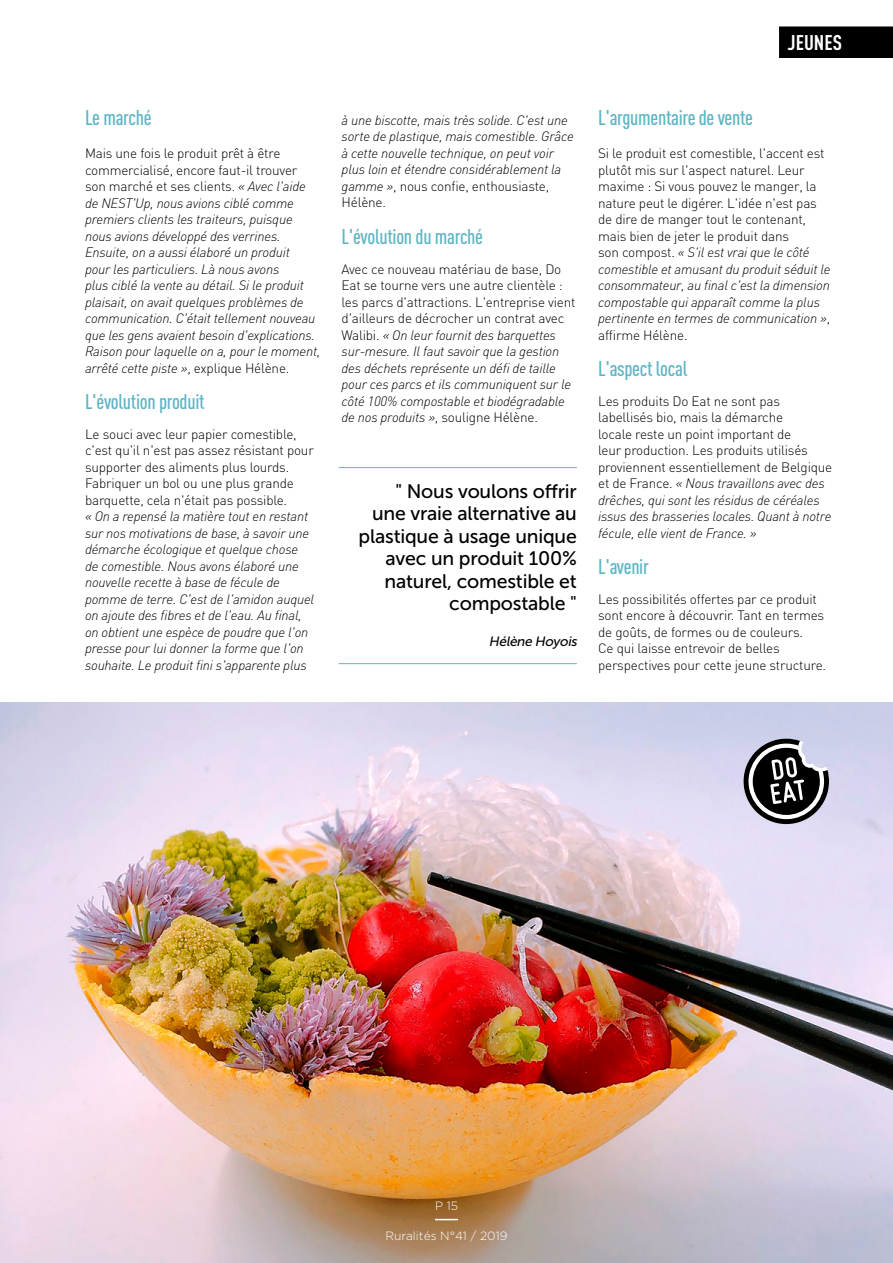
<style>
.page{position:relative;width:893px;height:1263px;background:#fff}
.page>*{position:absolute;margin:0;border:0;box-sizing:border-box;transform-origin:0 0}
.t1{font:500 21px "DIN Cond";letter-spacing:-.015em;color:#5cb5c3}
.t2{font:700 21px "DIN Cond";color:#fff}
.t3{font:19.5px/22.5px "Museo Sans 500";letter-spacing:-.01em;color:#000;text-align:right}
.t4{font:italic 300 13.5px/16.5px "DIN";letter-spacing:-.015em;color:#000}
.t5{font:300 13.5px/16.5px "DIN";letter-spacing:-.015em;color:#000}
.t6{font:italic 13.5px "Museo Sans 500";color:#000}
.t7{font:300 12px "Gotham";color:#fff}
.s1{font-style:normal}
.s2{font-style:italic}
</style>
<div class="page">
<img style="left:0;top:703px;width:893px;height:560px">
<svg style="left:435px;top:1219px;width:23px;height:1px"></svg>
<div style="left:779px;top:26px;width:114px;height:32px;background:#000"></div>
<hr style="left:339px;top:467px;width:238px;height:1px;background:#5cb5c3">
<hr style="left:339px;top:663px;width:238px;height:1px;background:#5cb5c3">
<svg style="left:744px;top:739px;width:85px;height:85px"></svg>
<h1 class="t2" style="left:787px;top:30px;width:56px">JEUNES</h1>
<h1 class="t1" style="left:85px;top:105px;width:68px">Le marché</h1>
<p class="t4" style="left:85px;top:145px;width:237px"><span class="s1">Mais une fois le produit prêt à être commercialisé, encore faut-il trouver son marché et ses clients.</span> « Avec l'aide de NEST'Up, nous avions ciblé comme premiers clients les traiteurs, puisque nous avions développé des verrines.<br>Ensuite, on a aussi élaboré un produit<br>pour les particuliers. Là nous avons<br>plus ciblé la vente au détail. Si le produit plaisait, on avait quelques problèmes de communication. C'était tellement nouveau que les gens avaient besoin d'explications.<br>Raison pour laquelle on a, pour le moment, arrêté cette piste »<span class="s1">, explique Hélène.</span></p>
<h1 class="t1" style="left:85px;top:389px;width:121px">L'évolution produit</h1>
<p class="t5" style="left:85px;top:425px;width:230px">Le souci avec leur papier comestible, c'est qu'il n'est pas assez résistant pour supporter des aliments plus lourds.<br>Fabriquer un bol ou une plus grande barquette, cela n'était pas possible.</p>
<p class="t4" style="left:85px;top:508px;width:231px">« On a repensé la matière tout en restant sur nos motivations de base, à savoir une démarche écologique et quelque chose de comestible. Nous avons élaboré une nouvelle recette à base de fécule de pomme de terre. C'est de l'amidon auquel on ajoute des fibres et de l'eau. Au final, on obtient une espèce de poudre que l'on presse pour lui donner la forme que l'on souhaite. Le produit fini s'apparente plus</p>
<p class="t4" style="left:342px;top:112px;width:234px">à une biscotte, mais très solide. C'est une sorte de plastique, mais comestible. Grâce à cette nouvelle technique, on peut voir plus loin et étendre considérablement la gamme »<span class="s1">, nous confie, enthousiaste, Hélène.</span></p>
<h1 class="t1" style="left:342px;top:224px;width:143px">L'évolution du marché</h1>
<p class="t4" style="left:342px;top:260px;width:235px"><span class="s1">Avec ce nouveau matériau de base, Do Eat se tourne vers une autre clientèle : les parcs d'attractions. L'entreprise vient d'ailleurs de décrocher un contrat avec Walibi.</span> « On leur fournit des barquettes sur-mesure. Il faut savoir que la gestion des déchets représente un défi de taille pour ces parcs et ils communiquent sur le côté 100% compostable et biodégradable de nos produits »<span class="s1">, souligne Hélène.</span></p>
<h2 class="t3" style="left:359px;top:480px;width:220px">" Nous voulons offrir une vraie alternative au plastique à usage unique avec un produit 100% naturel, comestible et compostable "</h2>
<p class="t6" style="left:489px;top:634px;width:92px">Hélène Hoyois</p>
<h1 class="t1" style="left:598px;top:105px;width:156px">L'argumentaire de vente</h1>
<p class="t5" style="left:598px;top:145px;width:234px">Si le produit est comestible, l'accent est plutôt mis sur l'aspect naturel. Leur maxime : Si vous pouvez le manger, la nature peut le digérer. L'idée n'est pas de dire de manger tout le contenant, mais bien de jeter le produit dans<br>son compost. <span class="s2">« S'il est vrai que le côté comestible et amusant du produit séduit le consommateur, au final c'est la dimension compostable qui apparaît comme la plus pertinente en termes de communication »</span>, affirme Hélène.</p>
<h1 class="t1" style="left:598px;top:356px;width:91px">L'aspect local</h1>
<p class="t5" style="left:598px;top:392px;width:236px">Les produits Do Eat ne sont pas labellisés bio, mais la démarche<br>locale reste un point important de<br>leur production. Les produits utilisés proviennent essentiellement de Belgique et de France. <span class="s2">« Nous travaillons avec des drêches, qui sont les résidus de céréales issus des brasseries locales. Quant à notre fécule, elle vient de France. »</span></p>
<h1 class="t1" style="left:598px;top:554px;width:52px">L'avenir</h1>
<p class="t5" style="left:598px;top:590px;width:229px">Les possibilités offertes par ce produit sont encore à découvrir. Tant en termes de goûts, de formes ou de couleurs.<br>Ce qui laisse entrevoir de belles perspectives pour cette jeune structure.</p>
<p class="t7" style="left:435px;top:1199px;width:24px">P 15</p>
<p class="t7" style="left:386px;top:1229px;width:123px">Ruralités N°41 / 2019</p>
</div>
